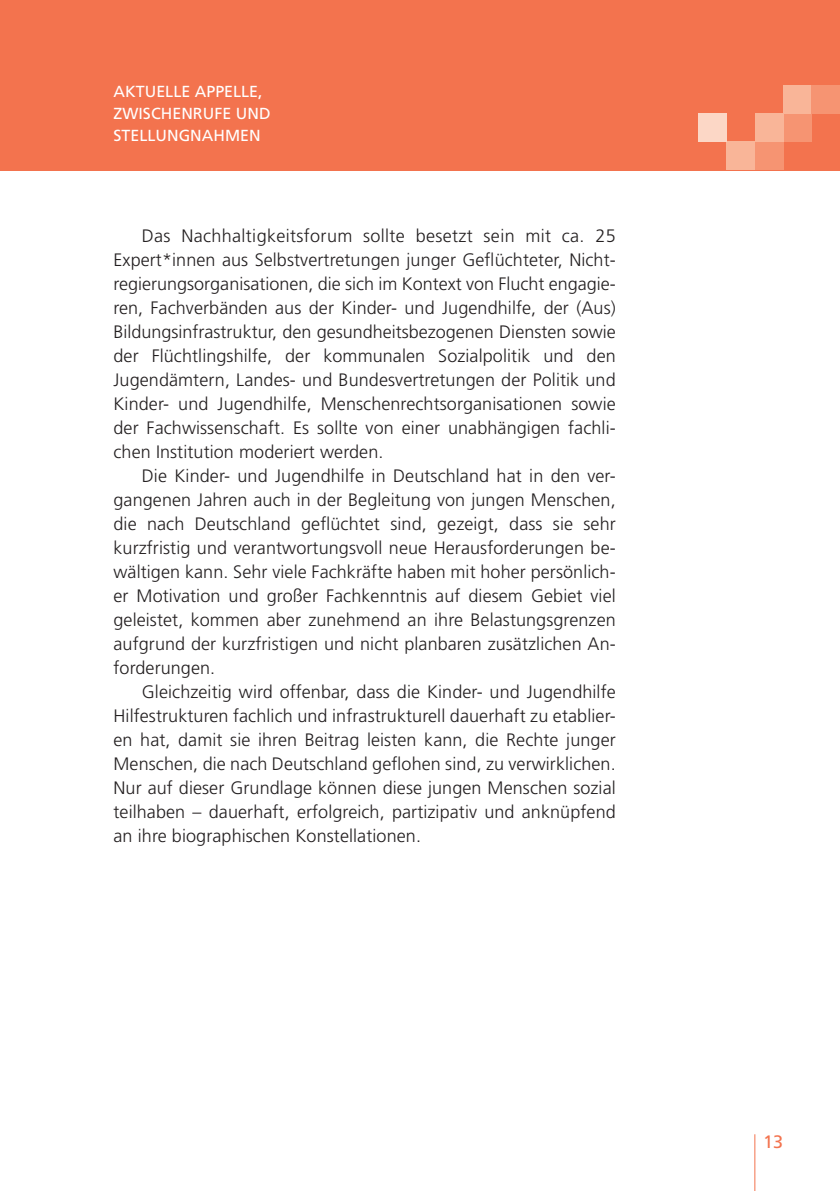
<style>
.page{position:relative;width:840px;height:1191px;background:#fff}
.page>*{position:absolute;margin:0;border:0;box-sizing:border-box;transform-origin:0 0}
.t1{font:300 18px/24px "Frutiger LT Std";letter-spacing:.005em;color:#231f20;text-align:justify}
.t2{font:18px "Frutiger LT Std";color:#f3734e}
.t3{font:16px/22px "Frutiger LT Std";color:#fff}
</style>
<div class="page">
<div style="left:0;top:0;width:839px;height:170px;background:#f3734e"></div>
<div style="left:754px;top:142px;width:28px;height:28px;background:#f69472"></div>
<div style="left:726px;top:142px;width:28px;height:28px;background:#f9b598"></div>
<div style="left:782px;top:113px;width:29px;height:29px;background:#f69472"></div>
<div style="left:782px;top:85px;width:29px;height:28px;background:#f9b598"></div>
<div style="left:697px;top:113px;width:29px;height:29px;background:#fcd7c6"></div>
<div style="left:811px;top:85px;width:28px;height:28px;background:#f69472"></div>
<div style="left:754px;top:113px;width:28px;height:29px;background:#f9b598"></div>
<hr style="left:754px;top:1134px;width:1px;height:57px;background:#f3734e">
<p class="t3" style="left:113px;top:81px;width:158px">AKTUELLE APPELLE,<br>ZWISCHENRUFE UND<br>STELLUNGNAHMEN</p>
<p class="t1" style="left:113px;top:224px;width:503px;text-indent:28px">Das Nachhaltigkeitsforum sollte besetzt sein mit ca. 25<br>Expert*innen aus Selbstvertretungen junger Geflüchteter, Nicht&shy;regierungsorganisationen, die sich im Kontext von Flucht engagie&shy;ren, Fachverbänden aus der Kinder- und Jugendhilfe, der (Aus)<br>Bildungsinfrastruktur, den gesundheitsbezogenen Diensten sowie der Flüchtlingshilfe, der kommunalen Sozialpolitik und den Jugendämtern, Landes- und Bundesvertretungen der Politik und Kinder- und Jugendhilfe, Menschenrechtsorganisationen sowie der Fachwissenschaft. Es sollte von einer unabhängigen fachli&shy;chen Institution moderiert werden.</p>
<p class="t1" style="left:113px;top:464px;width:503px;text-indent:28px">Die Kinder- und Jugendhilfe in Deutschland hat in den ver&shy;gangenen Jahren auch in der Begleitung von jungen Menschen, die nach Deutschland geflüchtet sind, gezeigt, dass sie sehr kurzfristig und verantwortungsvoll neue Herausforderungen be&shy;wältigen kann. Sehr viele Fachkräfte haben mit hoher persönlich&shy;er Motivation und großer Fachkenntnis auf diesem Gebiet viel geleistet, kommen aber zunehmend an ihre Belastungsgrenzen aufgrund der kurzfristigen und nicht planbaren zusätzlichen An&shy;forderungen.</p>
<p class="t1" style="left:113px;top:680px;width:503px;text-indent:28px">Gleichzeitig wird offenbar, dass die Kinder- und Jugendhilfe Hilfestrukturen fachlich und infrastrukturell dauerhaft zu etablier&shy;en hat, damit sie ihren Beitrag leisten kann, die Rechte junger Menschen, die nach Deutschland geflohen sind, zu verwirklichen.<br>Nur auf dieser Grundlage können diese jungen Menschen sozial teilhaben – dauerhaft, erfolgreich, partizipativ und anknüpfend an ihre biographischen Konstellationen.</p>
<p class="t2" style="left:762px;top:1131px;width:22px">13</p>
</div>
